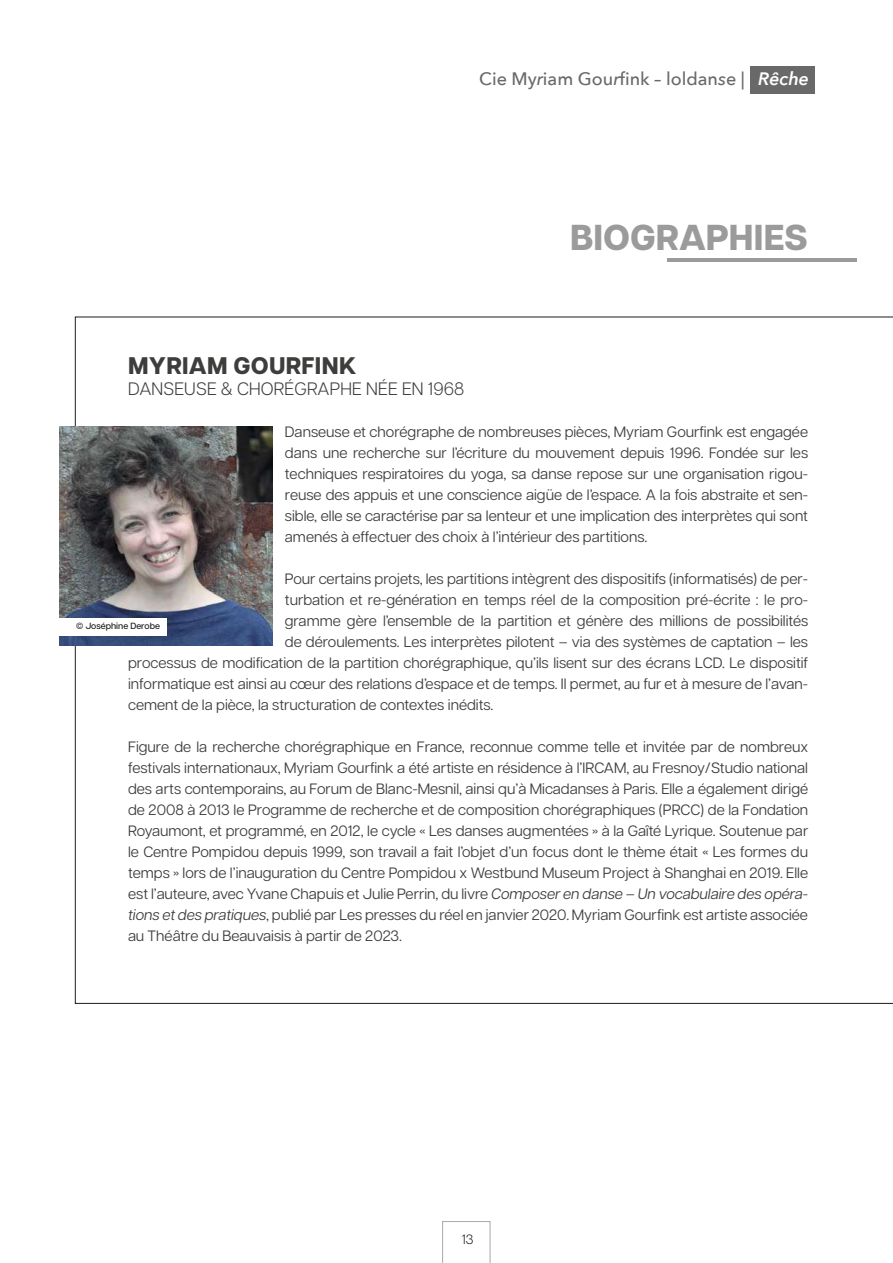
<style>
.page{position:relative;width:893px;height:1263px;background:#fff}
.page>*{position:absolute;margin:0;border:0;box-sizing:border-box;transform-origin:0 0}
.t1{font:800 36px "Articulat CF";color:#9b9b9b}
.t2{font:800 24px "Articulat CF";letter-spacing:.01em;color:#3d3d3c}
.t3{font:500 18px "Avenir Next";color:#696969}
.t4{font:300 18px "Articulat CF";letter-spacing:.01em;color:#3d3d3c}
.t5{font:15px/21px "Articulat CF";color:#3d3d3c;text-align:justify}
.t6{font:300 13.5px "Articulat CF";color:#1d1d1b}
.t7{font:500 9px "Articulat CF";color:#1d1d1b}
.s1{font-style:italic}
.s2{font-weight:600;font-style:italic;color:#fff}
</style>
<div class="page">
<div style="left:750px;top:66px;width:65px;height:28px;background:#696969"></div>
<svg style="left:442px;top:1221px;width:48px;height:42px"></svg>
<svg style="left:75px;top:317px;width:818px;height:686px"></svg>
<hr style="left:668px;top:258px;width:189px;height:3px;background:#9b9b9b">
<img style="left:60px;top:426px;width:212px;height:220px">
<div style="left:55px;top:618px;width:111px;height:17px;background:#fff"></div>
<p class="t3" style="left:479px;top:67px;width:331px">Cie My<span class="s1">r</span>iam Gou<span class="s1">r</span>fink – loldan<span class="s1">s</span>e | <span class="s2">Rêche</span></p>
<h1 class="t1" style="left:570px;top:211px;width:239px">BIOGRAPHIES</h1>
<h2 class="t2" style="left:128px;top:348px;width:230px">MYRIAM GOURFINK</h2>
<p class="t4" style="left:128px;top:376px;width:337px">DANSEUSE &amp; CHORÉGRAPHE NÉE EN 1968</p>
<p class="t5" style="left:285px;top:420px;width:525px">Danseuse et chorégraphe de nombreuses pièces, Myriam Gourfink est engagée dans une recherche sur l’écriture du mouvement depuis 1996. Fondée sur les techniques respiratoires du yoga, sa danse repose sur une organisation rigou&shy;reuse des appuis et une conscience aigüe de l’espace. A la fois abstraite et sen&shy;sible, elle se caractérise par sa lenteur et une implication des interprètes qui sont amenés à effectuer des choix à l’intérieur des partitions.</p>
<p class="t5" style="left:285px;top:567px;width:525px">Pour certains projets, les partitions intègrent des dispositifs (informatisés) de per-</p>
<p class="t5" style="left:285px;top:588px;width:525px">turbation et re-génération en temps réel de la composition pré-écrite : le pro-</p>
<p class="t5" style="left:285px;top:609px;width:525px">gramme gère l’ensemble de la partition et génère des millions de possibilités</p>
<p class="t5" style="left:285px;top:630px;width:525px">de déroulements. Les interprètes pilotent – via des systèmes de captation – les</p>
<p class="t5" style="left:128px;top:651px;width:681px">processus de modification de la partition chorégraphique, qu’ils lisent sur des écrans LCD. Le dispositif</p>
<p class="t5" style="left:128px;top:672px;width:681px">informatique est ainsi au cœur des relations d’espace et de temps. Il permet, au fur et à mesure de l’avan-</p>
<p class="t5" style="left:128px;top:693px;width:367px">cement de la pièce, la structuration de contextes inédits.</p>
<p class="t5" style="left:128px;top:735px;width:682px">Figure de la recherche chorégraphique en France, reconnue comme telle et invitée par de nombreux festivals internationaux, Myriam Gourfink a été artiste en résidence à l’IRCAM, au Fresnoy/Studio national des arts contemporains, au Forum de Blanc-Mesnil, ainsi qu’à Micadanses à Paris. Elle a également dirigé de 2008 à 2013 le Programme de recherche et de composition chorégraphiques (PRCC) de la Fondation Royaumont, et programmé, en 2012, le cycle « Les danses augmentées » à la Gaîté Lyrique. Soutenue par le Centre Pompidou depuis 1999, son travail a fait l’objet d’un focus dont le thème était « Les formes du temps » lors de l’inauguration du Centre Pompidou x Westbund Museum Project à Shanghai en 2019. Elle est l’auteure, avec Yvane Chapuis et Julie Perrin, du livre <span class="s1">Composer en danse – Un vocabulaire des opéra&shy;tions et des pratiques</span>, publié par Les presses du réel en janvier 2020. Myriam Gourfink est artiste associée au Théâtre du Beauvaisis à partir de 2023.</p>
<p class="t7" style="left:76px;top:620px;width:85px">© Joséphine Derobe</p>
<p class="t6" style="left:462px;top:1230px;width:13px">13</p>
</div>
